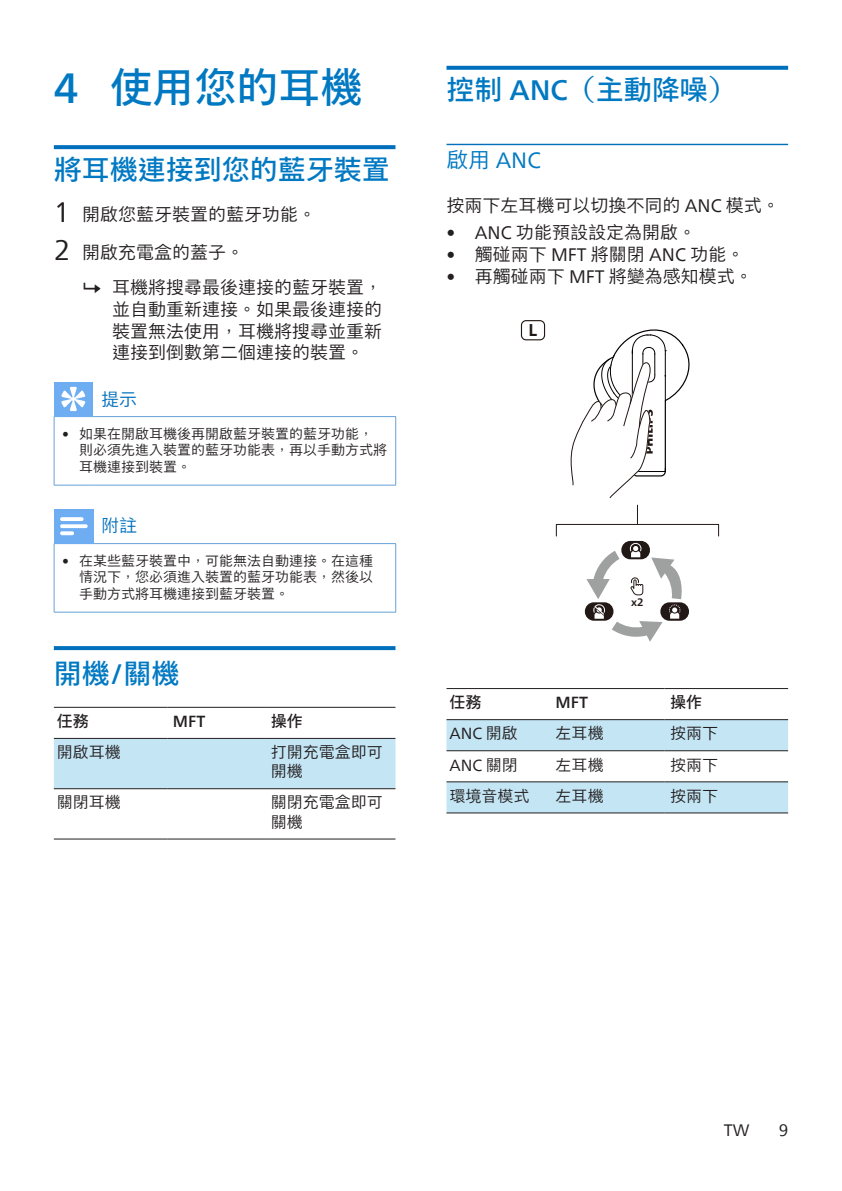
<style>
.page{position:relative;width:842px;height:1191px;background:#fff}
.page>*{position:absolute;margin:0;border:0;box-sizing:border-box;transform-origin:0 0}
.t1{font:42px "M Xiang He Hei TC";color:#0079c2}
.heading2{font:28px "M Xiang He Hei TC";color:#0079c2}
.head_3{font:22px "Neue Frutiger World";color:#0079c2}
.Body{font:300 18px/21.6px "M Xiang He Hei TC";color:#231f20;text-align:justify}
.Body-2{font:300 18px "M Xiang He Hei TC";color:#0070bd}
.t2{font:700 17px "Neue Frutiger World";color:#221815}
.t3{font:16.4px "Neue Frutiger World";color:#231f20}
.Body_Text{font:300 16px/19.2px "M Xiang He Hei TC";color:#231f20}
.Body_Text-2{font:16px "Neue Frutiger World";color:#231f20}
.Body_Text-3{font:16px "M Xiang He Hei TC";color:#231f20}
.Body_Text-4{font:500 16px "Neue Frutiger World";color:#231f20}
.t4{font:300 14px/16.8px "M Xiang He Hei TC";color:#231f20}
.t5{font:700 10.8px "Neue Frutiger World";color:#221815}
.s1{font-family:"Neue Frutiger World";font-weight:500}
.s2{font-family:"Neue Frutiger World";font-weight:400;font-size:28px}
.s3{font-family:"Neue Frutiger World";font-weight:400}
.s4{font-family:"M Xiang He Hei TC";font-weight:300}
</style>
<div class="page">
<svg style="left:54px;top:145px;width:341px;height:4px"></svg>
<svg style="left:54px;top:646px;width:341px;height:4px"></svg>
<hr style="left:395px;top:417px;width:1px;height:68px;background:#66a2d7">
<hr style="left:54px;top:417px;width:1px;height:68px;background:#66a2d7">
<hr style="left:54px;top:485px;width:39px;height:1px;background:#66a2d7">
<hr style="left:93px;top:485px;width:303px;height:1px;background:#66a2d7">
<hr style="left:93px;top:416px;width:303px;height:1px;background:#66a2d7">
<hr style="left:54px;top:416px;width:39px;height:1px;background:#66a2d7">
<div style="left:54px;top:382px;width:39px;height:34px;background:#6eadf2"></div>
<svg style="left:61px;top:387px;width:24px;height:24px"></svg>
<hr style="left:395px;top:544px;width:1px;height:68px;background:#66a2d7">
<hr style="left:54px;top:544px;width:1px;height:68px;background:#66a2d7">
<hr style="left:54px;top:612px;width:39px;height:1px;background:#66a2d7">
<hr style="left:93px;top:612px;width:303px;height:1px;background:#66a2d7">
<hr style="left:93px;top:543px;width:303px;height:1px;background:#66a2d7">
<hr style="left:54px;top:543px;width:39px;height:1px;background:#66a2d7">
<div style="left:54px;top:509px;width:39px;height:34px;background:#6eadf2"></div>
<svg style="left:60px;top:517px;width:28px;height:18px"></svg>
<div style="left:54px;top:739px;width:341px;height:49px;background:#c4e5f4"></div>
<hr style="left:54px;top:707px;width:113px;height:1px;background:#231f20">
<hr style="left:167px;top:707px;width:98px;height:1px;background:#231f20">
<hr style="left:265px;top:707px;width:130px;height:1px;background:#231f20">
<hr style="left:54px;top:738px;width:113px;height:1px;background:#231f20">
<hr style="left:167px;top:738px;width:98px;height:1px;background:#231f20">
<hr style="left:265px;top:738px;width:130px;height:1px;background:#231f20">
<hr style="left:54px;top:788px;width:113px;height:1px;background:#231f20">
<hr style="left:167px;top:788px;width:98px;height:1px;background:#231f20">
<hr style="left:265px;top:788px;width:130px;height:1px;background:#231f20">
<hr style="left:54px;top:838px;width:113px;height:1px;background:#231f20">
<hr style="left:167px;top:838px;width:98px;height:1px;background:#231f20">
<hr style="left:265px;top:838px;width:130px;height:1px;background:#231f20">
<svg style="left:446px;top:66px;width:342px;height:4px"></svg>
<hr style="left:446px;top:144px;width:342px;height:1px;background:#0070bd">
<div style="left:521px;top:320px;width:24px;height:20px;border:1px solid #221815;border-radius:5px"></div>
<svg style="left:637px;top:505px;width:1px;height:19px"></svg>
<div style="left:556px;top:524px;width:163px;height:12px;border:1px solid #221815"></div>
<svg style="left:570px;top:329px;width:120px;height:170px"></svg>
<svg style="left:585px;top:541px;width:104px;height:101px"></svg>
<svg style="left:446px;top:720px;width:342px;height:92px"></svg>
<hr style="left:446px;top:688px;width:104px;height:1px;background:#231f20">
<hr style="left:550px;top:688px;width:114px;height:1px;background:#231f20">
<hr style="left:664px;top:688px;width:124px;height:1px;background:#231f20">
<hr style="left:446px;top:719px;width:104px;height:1px;background:#231f20">
<hr style="left:550px;top:719px;width:114px;height:1px;background:#231f20">
<hr style="left:664px;top:719px;width:124px;height:1px;background:#231f20">
<hr style="left:446px;top:750px;width:104px;height:1px;background:#231f20">
<hr style="left:550px;top:750px;width:114px;height:1px;background:#231f20">
<hr style="left:664px;top:750px;width:124px;height:1px;background:#231f20">
<hr style="left:446px;top:781px;width:104px;height:1px;background:#231f20">
<hr style="left:550px;top:781px;width:114px;height:1px;background:#231f20">
<hr style="left:664px;top:781px;width:124px;height:1px;background:#231f20">
<hr style="left:446px;top:812px;width:104px;height:1px;background:#231f20">
<hr style="left:550px;top:812px;width:114px;height:1px;background:#231f20">
<hr style="left:664px;top:812px;width:124px;height:1px;background:#231f20">
<p class="t1" style="left:54px;top:55px;width:310px"><span class="s1">4</span> 使用您的耳機</p>
<p class="heading2" style="left:54px;top:148px;width:338px">將耳機連接到您的藍牙裝置</p>
<p class="Body" style="left:54px;top:202px;width:264px"><span class="s2">1</span> 開啟您藍牙裝置的藍牙功能。</p>
<p class="Body" style="left:54px;top:241px;width:192px"><span class="s2">2</span> 開啟充電盒的蓋子。</p>
<p class="Body" style="left:112px;top:276px;width:272px">耳機將搜尋最後連接的藍牙裝置，並自動重新連接。如果最後連接的裝置無法使用，耳機將搜尋並重新連接到倒數第二個連接的裝置。</p>
<p class="Body-2" style="left:101px;top:385px;width:37px">提示</p>
<p class="t4" style="left:79px;top:424px;width:310px;text-indent:-17px"><span class="s3">•</span> 如果在開啟耳機後再開啟藍牙裝置的藍牙功能，則必須先進入裝置的藍牙功能表，再以手動方式將耳機連接到裝置。</p>
<p class="Body-2" style="left:101px;top:512px;width:37px">附註</p>
<p class="t4" style="left:79px;top:551px;width:296px;text-align:justify;text-indent:-17px"><span class="s3">•</span> 在某些藍牙裝置中，可能無法自動連接。在這種情況下，您必須進入裝置的藍牙功能表，然後以手動方式將耳機連接到藍牙裝置。</p>
<p class="heading2" style="left:54px;top:652px;width:127px">開機<span class="s1">/</span>關機</p>
<p class="Body_Text-3" style="left:57px;top:709px;width:33px">任務</p>
<p class="Body_Text-4" style="left:173px;top:708px;width:34px">MFT</p>
<p class="Body_Text-3" style="left:271px;top:709px;width:33px">操作</p>
<p class="Body_Text" style="left:57px;top:741px;width:65px">開啟耳機</p>
<p class="Body_Text" style="left:271px;top:741px;width:113px">打開充電盒即可開機</p>
<p class="Body_Text" style="left:57px;top:792px;width:65px">關閉耳機</p>
<p class="Body_Text" style="left:271px;top:792px;width:113px">關閉充電盒即可關機</p>
<p class="heading2" style="left:446px;top:69px;width:291px">控制 <span class="s1">ANC</span>（主動降噪）</p>
<p class="head_3" style="left:446px;top:143px;width:96px"><span class="s4">啟用</span> ANC</p>
<p class="Body" style="left:446px;top:193px;width:335px">按兩下左耳機可以切換不同的 <span class="s3">ANC</span> 模式。</p>
<p class="Body" style="left:446px;top:221px;width:251px"><span class="s3">• ANC</span> 功能預設設定為開啟。</p>
<p class="Body" style="left:446px;top:242px;width:299px"><span class="s3">•</span> 觸碰兩下 <span class="s3">MFT</span> 將關閉 <span class="s3">ANC</span> 功能。</p>
<p class="Body" style="left:446px;top:264px;width:308px"><span class="s3">•</span> 再觸碰兩下 <span class="s3">MFT</span> 將變為感知模式。</p>
<p class="t2" style="left:528px;top:315px;width:10px">L</p>
<p class="t5" style="left:631px;top:592px;width:14px">x2</p>
<p class="Body_Text-3" style="left:449px;top:690px;width:33px">任務</p>
<p class="Body_Text-4" style="left:556px;top:689px;width:34px">MFT</p>
<p class="Body_Text-3" style="left:670px;top:690px;width:33px">操作</p>
<p class="Body_Text-2" style="left:449px;top:721px;width:70px">ANC <span class="s4">開啟</span></p>
<p class="Body_Text" style="left:556px;top:723px;width:49px">左耳機</p>
<p class="Body_Text" style="left:670px;top:723px;width:49px">按兩下</p>
<p class="Body_Text-2" style="left:449px;top:752px;width:70px">ANC <span class="s4">關閉</span></p>
<p class="Body_Text" style="left:556px;top:754px;width:49px">左耳機</p>
<p class="Body_Text" style="left:670px;top:754px;width:49px">按兩下</p>
<p class="Body_Text" style="left:449px;top:785px;width:81px">環境音模式</p>
<p class="Body_Text" style="left:556px;top:785px;width:49px">左耳機</p>
<p class="Body_Text" style="left:670px;top:785px;width:49px">按兩下</p>
<p class="t3" style="left:724px;top:1117px;width:27px">TW</p>
<p class="t3" style="left:779px;top:1117px;width:11px">9</p>
</div>
